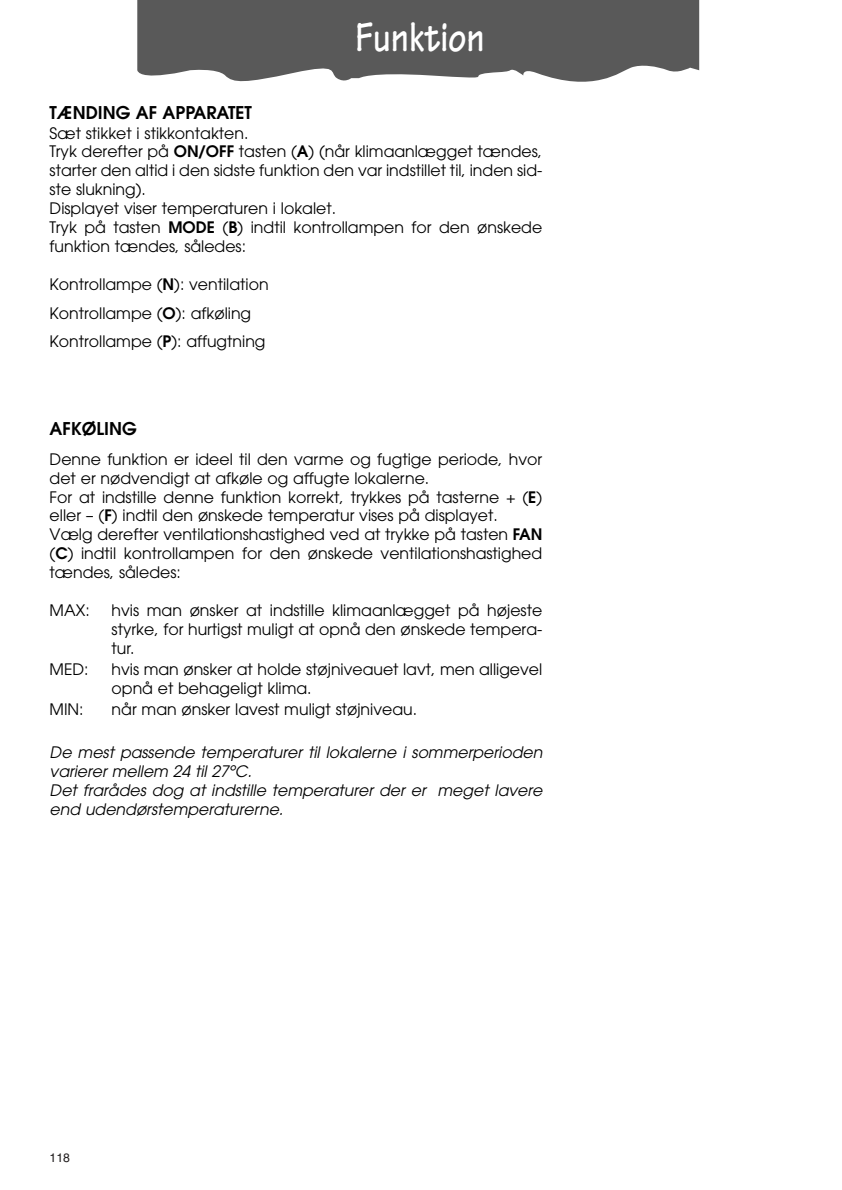
<style>
.page{position:relative;width:842px;height:1190px;background:#fff}
.page>*{position:absolute;margin:0;border:0;box-sizing:border-box;transform-origin:0 0}
.t1{font:700 43.75px "Tekton";color:#fff;scale:.82 1}
.t2{font:600 17.5px "Avant Garde";color:#000}
.t3{font:15.75px/18.9px "Avant Garde";color:#000}
.t4{font:italic 15.75px/18.9px "Avant Garde";color:#000}
.t5{font:12.25px "Helvetica";color:#231f20}
.s1{font-weight:600}
</style>
<div class="page">
<svg style="left:137px;top:0;width:562px;height:82px;background:#686868"></svg>
<h1 class="t1" style="left:355px;top:22px;width:160px">Funktion</h1>
<p class="t2" style="left:50px;top:106px;width:204px">TÆNDING AF APPARATET</p>
<p class="t3" style="left:50px;top:125px;width:494px">Sæt stikket i stikkontakten.<br>Tryk derefter på <span class="s1">ON/OFF</span> tasten (<span class="s1">A</span>) (når klimaanlægget tændes, starter den altid i den sidste funktion den var indstillet til, inden sid&shy;ste slukning).<br>Displayet viser temperaturen i lokalet.<br>Tryk på tasten <span class="s1">MODE</span> (<span class="s1">B</span>) indtil kontrollampen for den ønskede funktion tændes, således:</p>
<p class="t3" style="left:50px;top:271px;width:220px;line-height:28.9px">Kontrollampe (<span class="s1">N</span>): ventilation<br>Kontrollampe (<span class="s1">O</span>): afkøling<br>Kontrollampe (<span class="s1">P</span>): affugtning</p>
<p class="t2" style="left:50px;top:422px;width:89px">AFKØLING</p>
<p class="t3" style="left:50px;top:451px;width:494px">Denne funktion er ideel til den varme og fugtige periode, hvor det er nødvendigt at afkøle og affugte lokalerne.<br>For at indstille denne funktion korrekt, trykkes på tasterne + (<span class="s1">E</span>) eller – (<span class="s1">F</span>) indtil den ønskede temperatur vises på displayet.<br>Vælg derefter ventilationshastighed ved at trykke på tasten <span class="s1">FAN </span>(<span class="s1">C</span>) indtil kontrollampen for den ønskede ventilationshastighed tændes, således:</p>
<p class="t3" style="left:50px;top:602px;width:42px">MAX:</p>
<p class="t3" style="left:112px;top:602px;width:432px;text-align:justify">hvis man ønsker at indstille klimaanlægget på højeste styrke, for hurtigst muligt at opnå den ønskede tempera&shy;tur.</p>
<p class="t3" style="left:50px;top:661px;width:40px">MED:</p>
<p class="t3" style="left:112px;top:661px;width:432px">hvis man ønsker at holde støjniveauet lavt, men alligevel opnå et behageligt klima.</p>
<p class="t3" style="left:50px;top:702px;width:36px">MIN:</p>
<p class="t3" style="left:112px;top:702px;width:307px">når man ønsker lavest muligt støjniveau.</p>
<p class="t4" style="left:50px;top:744px;width:494px">De mest passende temperaturer til lokalerne i sommerperioden varierer mellem 24 til 27ºC.<br>Det frarådes dog at indstille temperaturer der er meget lavere end udendørstemperaturerne.</p>
<p class="t5" style="left:50px;top:1154px;width:22px">118</p>
</div>
